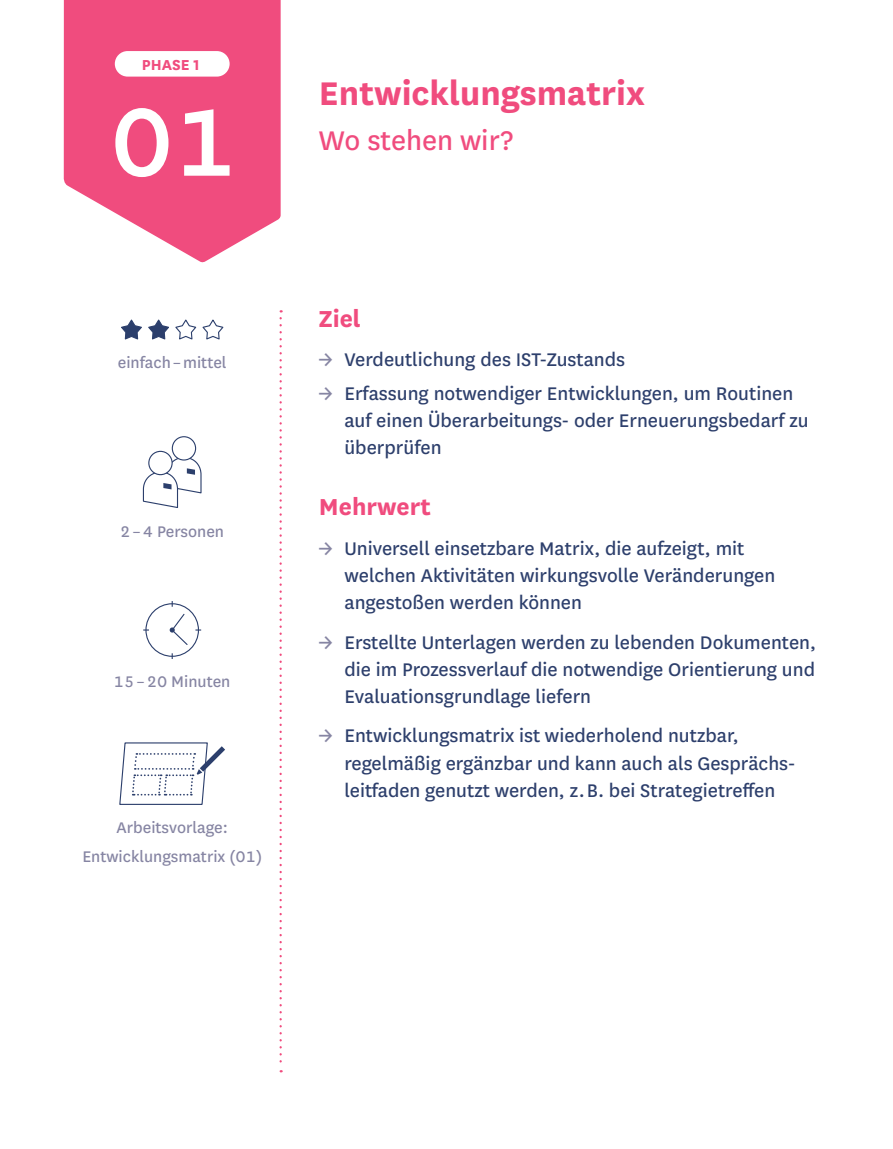
<style>
.page{position:relative;width:893px;height:1149px;background:#fff}
.page>*{position:absolute;margin:0;border:0;box-sizing:border-box;transform-origin:0 0}
.t1{font:500 112.5px "National";color:#fff}
.t2{font:700 38.25px "National";color:#f04c7e}
.t3{font:31.5px "National";color:#f04c7e}
.t4{font:700 27px "National";color:#f04c7e}
.t5{font:21.38px/27px "National";color:#2d3f6c}
.t6{font:18px/28.3px "National";color:#8685a3;text-align:center}
.t7{font:700 16.88px "National";color:#f04c7e}
.s1{color:#8685a3}
</style>
<div class="page">
<svg style="left:64px;top:0;width:217px;height:263px;fill:#f04c7e"></svg>
<div style="left:115px;top:51px;width:115px;height:26px;background:#fff;border-radius:13px"></div>
<svg style="left:121px;top:319px;width:103px;height:21px"></svg>
<div style="left:172px;top:436px;width:24px;height:24px;border:1px solid #2c3f6c;border-radius:50%"></div>
<svg style="left:143px;top:457px;width:59px;height:51px"></svg>
<div style="left:149px;top:451px;width:23px;height:23px;background:#fff;border-radius:50%"></div>
<div style="left:148px;top:450px;width:25px;height:25px;border:1px solid #2c3f6c;border-radius:50%"></div>
<div style="left:145px;top:603px;width:54px;height:53px;border:1px solid #2c3f6c;border-radius:50%"></div>
<svg style="left:170px;top:613px;width:18px;height:32px"></svg>
<svg style="left:119px;top:742px;width:106px;height:62px"></svg>
<svg style="left:280px;top:318px;width:2px;height:753px"></svg>
<p class="t7" style="left:142px;top:53px;width:59px">PHASE 1</p>
<h1 class="t1" style="left:110px;top:65px;width:130px">01</h1>
<p class="t6" style="left:118px;top:347px;width:110px">einfach – mittel</p>
<p class="t6" style="left:120px;top:516px;width:105px">2 – 4 Personen</p>
<p class="t6" style="left:114px;top:666px;width:118px">15 – 20 Minuten</p>
<p class="t6" style="left:82px;top:812px;width:181px">Arbeitsvorlage:<br>Entwicklungsmatrix (01)</p>
<h2 class="t2" style="left:319px;top:66px;width:328px">Entwicklungsmatrix</h2>
<h3 class="t3" style="left:319px;top:119px;width:196px">Wo stehen wir?</h3>
<p class="t4" style="left:319px;top:299px;width:43px">Ziel</p>
<p class="t5" style="left:319px;top:345px;width:308px"><span class="s1">→</span> Verdeutlichung des IST-Zustands</p>
<p class="t5" style="left:344px;top:378px;width:466px;text-indent:-26px"><span class="s1">→</span> Erfassung notwendiger Entwicklungen, um Routinen auf einen Überarbeitungs- oder Erneuerungsbedarf zu überprüfen</p>
<p class="t4" style="left:319px;top:487px;width:113px">Mehrwert</p>
<p class="t5" style="left:344px;top:533px;width:432px;text-indent:-26px"><span class="s1">→</span> Universell einsetzbare Matrix, die aufzeigt, mit welchen Aktivitäten wirkungsvolle Veränderungen angestoßen werden können</p>
<p class="t5" style="left:344px;top:627px;width:473px;text-align:justify;text-indent:-26px"><span class="s1">→</span> Erstellte Unterlagen werden zu lebenden Dokumenten, die im Prozessverlauf die notwendige Orientierung und Evaluationsgrundlage liefern</p>
<p class="t5" style="left:344px;top:721px;width:453px;text-indent:-26px"><span class="s1">→</span> Entwicklungsmatrix ist wiederholend nutzbar, regelmäßig ergänzbar und kann auch als Gesprächs&shy;leitfaden genutzt werden, z. B. bei Strategietreffen</p>
</div>
